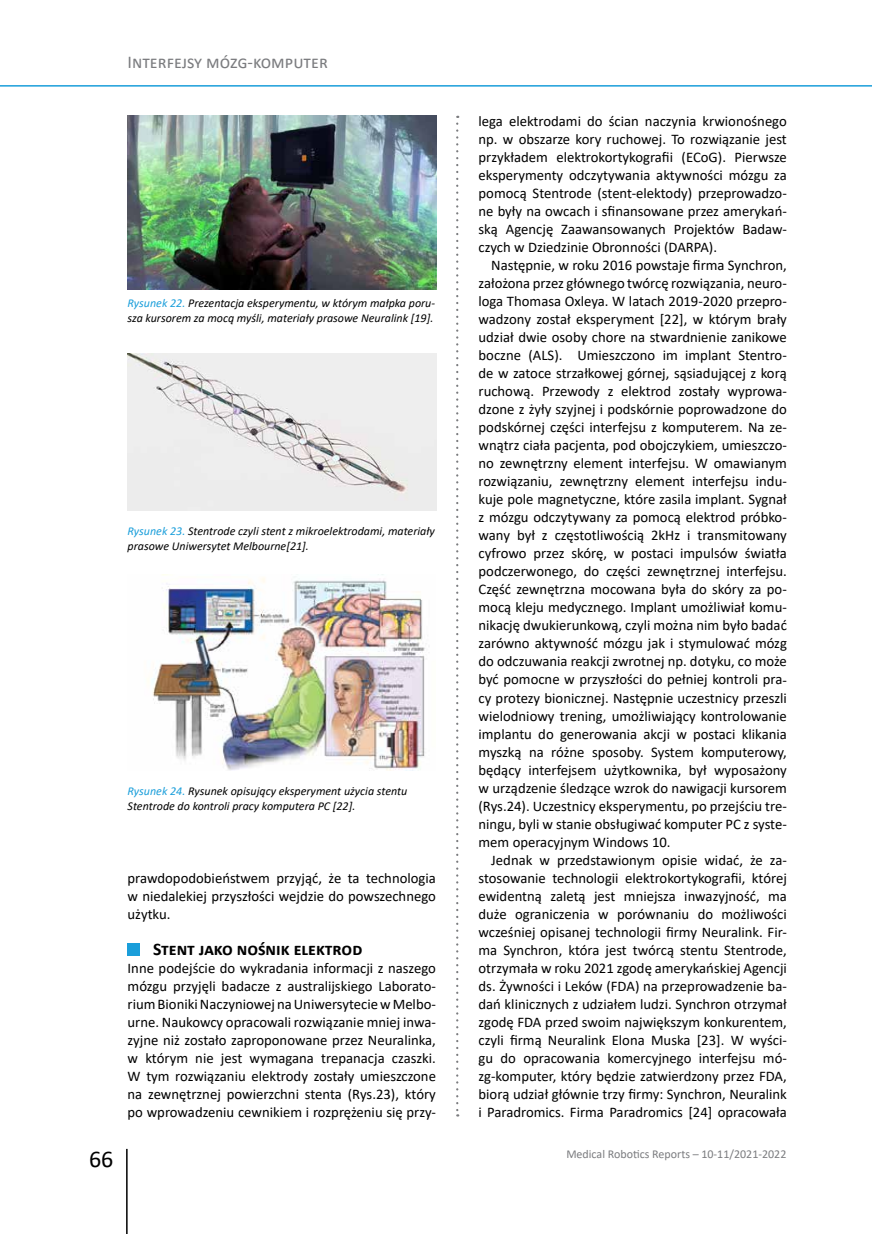
<style>
.page{position:relative;width:872px;height:1234px;background:#fff}
.page>*{position:absolute;margin:0;border:0;box-sizing:border-box;transform-origin:0 0}
.t1{font:24px "Calibri";color:#000}
.t2{font:18px "Calibri";color:#7b7c7f}
.t3{font:700 17.7px "Calibri";color:#000}
.t4{font:14.7px/18px "Calibri";color:#000;text-align:justify}
.t5{font:italic 12px/15px "Calibri";color:#000}
.t6{font:12px "Calibri";color:#7b7c7f}
.s1{color:#1a9eda}
</style>
<div class="page">
<hr style="left:126px;top:1148px;width:2px;height:85px;background:#000">
<hr style="left:0;top:85px;width:872px;height:2px;background:#1a9eda">
<svg style="left:456px;top:124px;width:2px;height:992px"></svg>
<img style="left:128px;top:116px;width:309px;height:173px">
<img style="left:128px;top:353px;width:309px;height:157px">
<img style="left:148px;top:574px;width:277px;height:196px">
<div style="left:128px;top:942px;width:12px;height:13px;background:#1a9eda"></div>
<p class="t2" style="left:128px;top:49px;width:202px">Interfejsy mózg-komputer</p>
<p class="t5" style="left:128px;top:295px;width:309px"><span class="s1">Rysunek 22.</span> Prezentacja eksperymentu, w którym małpka poru&shy;sza kursorem za mocą myśli, materiały prasowe Neuralink [19].</p>
<p class="t5" style="left:128px;top:523px;width:309px"><span class="s1">Rysunek 23.</span> Stentrode czyli stent z mikroelektrodami, materiały prasowe Uniwersytet Melbourne[21].</p>
<p class="t5" style="left:128px;top:782px;width:281px"><span class="s1">Rysunek 24.</span> Rysunek opisujący eksperyment użycia stentu<br>Stentrode do kontroli pracy komputera PC [22].</p>
<p class="t4" style="left:128px;top:868px;width:310px">prawdopodobieństwem przyjąć, że ta technologia w niedalekiej przyszłości wejdzie do powszechnego użytku.</p>
<p class="t3" style="left:153px;top:936px;width:211px">Stent jako nośnik elektrod</p>
<p class="t4" style="left:128px;top:958px;width:310px">Inne podejście do wykradania informacji z naszego mózgu przyjęli badacze z australijskiego Laborato&shy;rium Bioniki Naczyniowej na Uniwersytecie w Melbo&shy;urne. Naukowcy opracowali rozwiązanie mniej inwa&shy;zyjne niż zostało zaproponowane przez Neuralinka, w którym nie jest wymagana trepanacja czaszki.<br>W tym rozwiązaniu elektrody zostały umieszczone na zewnętrznej powierzchni stenta (Rys.23), który po wprowadzeniu cewnikiem i rozprężeniu się przy-</p>
<p class="t4" style="left:478px;top:112px;width:310px">lega elektrodami do ścian naczynia krwionośnego np. w obszarze kory ruchowej. To rozwiązanie jest przykładem elektrokortykografii (ECoG). Pierwsze eksperymenty odczytywania aktywności mózgu za pomocą Stentrode (stent-elektody) przeprowadzo&shy;ne były na owcach i sfinansowane przez amerykań&shy;ską Agencję Zaawansowanych Projektów Badaw&shy;czych w Dziedzinie Obronności (DARPA).</p>
<p class="t4" style="left:478px;top:256px;width:310px;text-indent:13px">Następnie, w roku 2016 powstaje firma Synchron, założona przez głównego twórcę rozwiązania, neuro&shy;loga Thomasa Oxleya. W latach 2019-2020 przepro&shy;wadzony został eksperyment [22], w którym brały udział dwie osoby chore na stwardnienie zanikowe boczne (ALS). Umieszczono im implant Stentro&shy;de w zatoce strzałkowej górnej, sąsiadującej z korą ruchową. Przewody z elektrod zostały wyprowa&shy;dzone z żyły szyjnej i podskórnie poprowadzone do podskórnej części interfejsu z komputerem. Na ze&shy;wnątrz ciała pacjenta, pod obojczykiem, umieszczo&shy;no zewnętrzny element interfejsu. W omawianym rozwiązaniu, zewnętrzny element interfejsu indu&shy;kuje pole magnetyczne, które zasila implant. Sygnał z mózgu odczytywany za pomocą elektrod próbko&shy;wany był z częstotliwością 2kHz i transmitowany cyfrowo przez skórę, w postaci impulsów światła podczerwonego, do części zewnętrznej interfejsu.<br>Część zewnętrzna mocowana była do skóry za po&shy;mocą kleju medycznego. Implant umożliwiał komu&shy;nikację dwukierunkową, czyli można nim było badać zarówno aktywność mózgu jak i stymulować mózg do odczuwania reakcji zwrotnej np. dotyku, co może być pomocne w przyszłości do pełniej kontroli pra&shy;cy protezy bionicznej. Następnie uczestnicy przeszli wielodniowy trening, umożliwiający kontrolowanie implantu do generowania akcji w postaci klikania myszką na różne sposoby. System komputerowy, będący interfejsem użytkownika, był wyposażony w urządzenie śledzące wzrok do nawigacji kursorem (Rys.24). Uczestnicy eksperymentu, po przejściu tre&shy;ningu, byli w stanie obsługiwać komputer PC z syste&shy;mem operacyjnym Windows 10.</p>
<p class="t4" style="left:478px;top:850px;width:310px;text-indent:13px">Jednak w przedstawionym opisie widać, że za&shy;stosowanie technologii elektrokortykografii, której ewidentną zaletą jest mniejsza inwazyjność, ma duże ograniczenia w porównaniu do możliwości wcześniej opisanej technologii firmy Neuralink. Fir&shy;ma Synchron, która jest twórcą stentu Stentrode, otrzymała w roku 2021 zgodę amerykańskiej Agencji ds. Żywności i Leków (FDA) na przeprowadzenie ba&shy;dań klinicznych z udziałem ludzi. Synchron otrzymał zgodę FDA przed swoim największym konkurentem, czyli firmą Neuralink Elona Muska [23]. W wyści&shy;gu do opracowania komercyjnego interfejsu mó&shy;zg-komputer, który będzie zatwierdzony przez FDA, biorą udział głównie trzy firmy: Synchron, Neuralink i Paradromics. Firma Paradromics [24] opracowała</p>
<h1 class="t1" style="left:89px;top:1141px;width:26px">66</h1>
<p class="t6" style="left:566px;top:1145px;width:222px">Medical Robotics Reports – 10-11/2021-2022</p>
</div>
